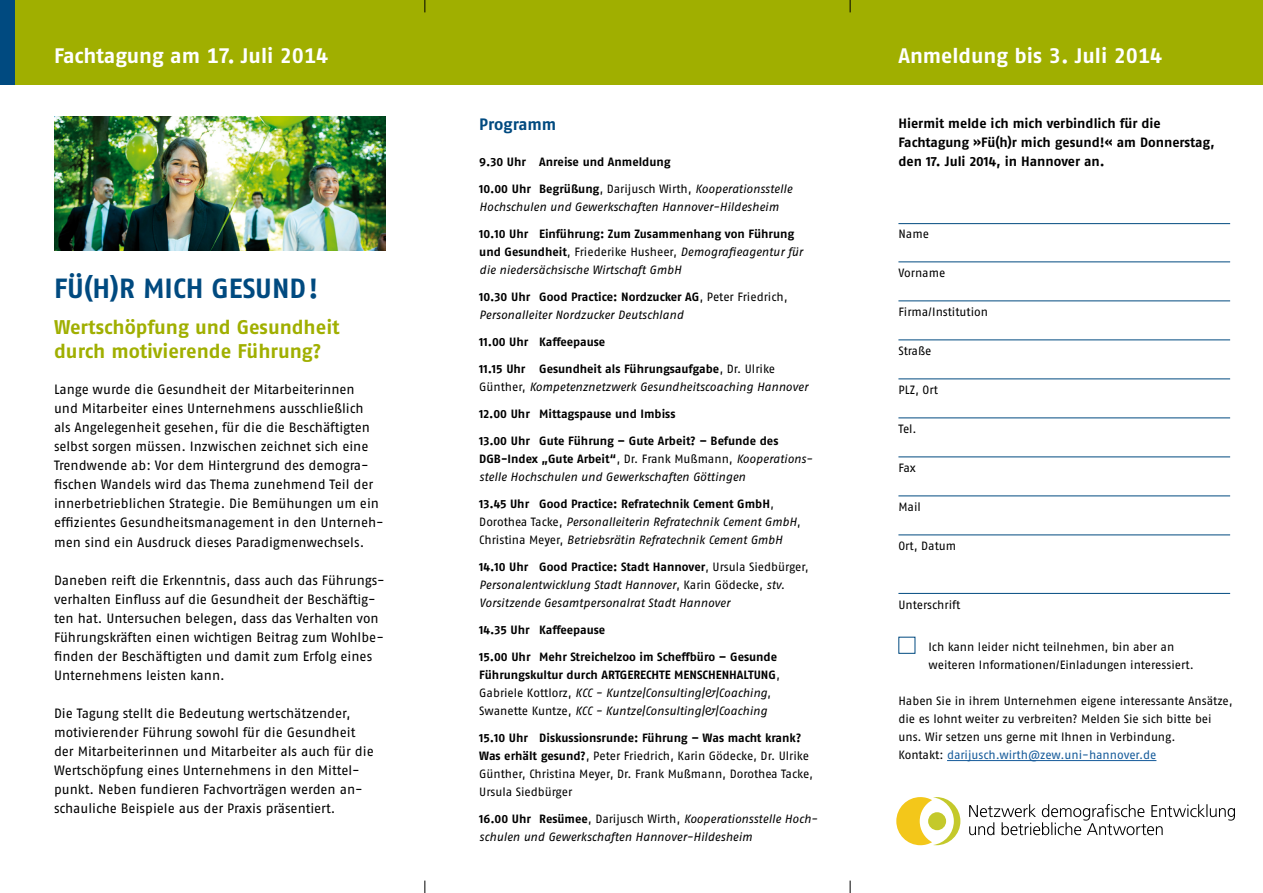
<style>
.page{position:relative;width:1263px;height:893px;background:#fff}
.page>*{position:absolute;margin:0;border:0;box-sizing:border-box;transform-origin:0 0}
.t1{font:27.75px "Fago No Bold Tf";color:#004a80}
.t2{font:21px "Fago No Bold Tf";color:#fff}
.t3{font:19.8px/24px "Fago No Bold Tf";letter-spacing:-.005em;color:#a0af00}
.t4{font:16.5px "Fago No Bold Lf";letter-spacing:-.01em;color:#004a80}
.t5{font:13.5px/19px "Fago No Regular LF";letter-spacing:-.005em;color:#000}
.t6{font:13.5px/19px "Fago No Bold Lf";color:#000}
.t7{font:italic 12px/18px "Fago No Regular Lf";letter-spacing:-.005em;color:#000}
.t8{font:12px/18px "Fago No Bold Lf";color:#000}
.t9{font:12px/18px "Fago No Regular LF";letter-spacing:-.005em;color:#000}
.s1{font-family:"Fago No Bold Lf";font-style:normal}
.s2{font-family:"Fago No Regular LF";font-style:normal}
.s3{font-family:"Fago No Regular LF"}
.s4{font-family:"Fago No Regular Lf";font-style:italic}
.s5{font-family:"Fago No Bold Lf"}
.s6{color:#165b9a}
</style>
<div class="page">
<div style="left:0;top:0;width:1263px;height:85px;background:#a0af00"></div>
<div style="left:0;top:0;width:15px;height:85px;background:#004a80"></div>
<hr style="left:947px;top:760px;width:209px;height:1px;background:#165b9a">
<hr style="left:898px;top:223px;width:332px;height:1px;background:#004a80">
<hr style="left:898px;top:261px;width:332px;height:1px;background:#004a80">
<hr style="left:898px;top:300px;width:332px;height:1px;background:#004a80">
<hr style="left:898px;top:339px;width:332px;height:1px;background:#004a80">
<hr style="left:898px;top:378px;width:332px;height:1px;background:#004a80">
<hr style="left:898px;top:417px;width:332px;height:1px;background:#004a80">
<hr style="left:898px;top:456px;width:332px;height:1px;background:#004a80">
<hr style="left:898px;top:495px;width:332px;height:1px;background:#004a80">
<hr style="left:898px;top:534px;width:332px;height:1px;background:#004a80">
<hr style="left:898px;top:593px;width:332px;height:1px;background:#004a80">
<svg style="left:896px;top:797px;width:64px;height:48px"></svg>
<svg style="left:969px;top:804px;width:266px;height:31px"></svg>
<svg style="left:850px;top:0;width:1px;height:12px"></svg>
<svg style="left:850px;top:881px;width:1px;height:12px"></svg>
<svg style="left:424px;top:0;width:1px;height:12px"></svg>
<svg style="left:424px;top:881px;width:1px;height:12px"></svg>
<img style="left:54px;top:117px;width:332px;height:134px">
<h2 class="t2" style="left:54px;top:44px;width:276px">Fachtagung am 17. Juli 2014</h2>
<h1 class="t1" style="left:54px;top:272px;width:266px">FÜ(H)R MICH GESUND!</h1>
<h3 class="t3" style="left:54px;top:315px;width:287px">Wertschöpfung und Gesundheit durch motivierende Führung?</h3>
<p class="t5" style="left:54px;top:380px;width:331px">Lange wurde die Gesundheit der Mitarbeiterinnen<br>und Mitarbeiter eines Unternehmens ausschließlich<br>als Angelegenheit gesehen, für die die Beschäftigten selbst sorgen müssen. Inzwischen zeichnet sich eine Trendwende ab: Vor dem Hintergrund des demogra&shy;fischen Wandels wird das Thema zunehmend Teil der innerbetrieblichen Strategie. Die Bemühungen um ein effizientes Gesundheitsmanagement in den Unterneh&shy;men sind ein Ausdruck dieses Paradigmenwechsels.</p>
<p class="t5" style="left:54px;top:570px;width:332px">Daneben reift die Erkenntnis, dass auch das Führungs&shy;verhalten Einfluss auf die Gesundheit der Beschäftig&shy;ten hat. Untersuchen belegen, dass das Verhalten von Führungskräften einen wichtigen Beitrag zum Wohlbe&shy;finden der Beschäftigten und damit zum Erfolg eines Unternehmens leisten kann.</p>
<p class="t5" style="left:54px;top:703px;width:321px">Die Tagung stellt die Bedeutung wertschätzender, motivierender Führung sowohl für die Gesundheit der Mitarbeiterinnen und Mitarbeiter als auch für die Wertschöpfung eines Unternehmens in den Mittel&shy;punkt. Neben fundieren Fachvorträgen werden an&shy;schauliche Beispiele aus der Praxis präsentiert.</p>
<p class="t4" style="left:479px;top:115px;width:79px">Programm</p>
<p class="t8" style="left:479px;top:153px;width:193px">9.30 Uhr Anreise und Anmeldung</p>
<p class="t7" style="left:479px;top:180px;width:315px"><span class="s1">10.00 Uhr Begrüßung</span><span class="s2">, Darijusch Wirth,</span> Kooperationsstelle<br>Hochschulen und Gewerkschaften Hannover-Hildesheim</p>
<p class="t8" style="left:479px;top:225px;width:316px">10.10 Uhr Einführung: Zum Zusammenhang von Führung</p>
<p class="t7" style="left:479px;top:243px;width:325px"><span class="s1">und Gesundheit</span><span class="s2">, Friederike Husheer,</span> Demografieagentur für die niedersächsische Wirtschaft GmbH</p>
<p class="t8" style="left:479px;top:288px;width:310px">10.30 Uhr Good Practice: Nordzucker AG<span class="s3">, Peter Friedrich,</span></p>
<p class="t7" style="left:479px;top:306px;width:206px">Personalleiter Nordzucker Deutschland</p>
<p class="t8" style="left:479px;top:333px;width:128px">11.00 Uhr Kaffeepause</p>
<p class="t8" style="left:479px;top:360px;width:297px">11.15 Uhr Gesundheit als Führungsaufgabe<span class="s3">, Dr. Ulrike</span></p>
<p class="t7" style="left:479px;top:378px;width:330px"><span class="s2">Günther,</span> Kompetenznetzwerk Gesundheitscoaching Hannover</p>
<p class="t8" style="left:479px;top:405px;width:198px">12.00 Uhr Mittagspause und Imbiss</p>
<p class="t8" style="left:479px;top:432px;width:335px">13.00 Uhr Gute Führung – Gute Arbeit? – Befunde des<br>DGB-Index „Gute Arbeit“<span class="s3">, Dr. Frank Mußmann,</span> <span class="s4">Kooperations-</span></p>
<p class="t7" style="left:479px;top:468px;width:268px">stelle Hochschulen und Gewerkschaften Göttingen</p>
<p class="t8" style="left:479px;top:495px;width:296px">13.45 Uhr Good Practice: Refratechnik Cement GmbH<span class="s3">,</span></p>
<p class="t7" style="left:479px;top:513px;width:323px"><span class="s2">Dorothea Tacke,</span> Personalleiterin Refratechnik Cement GmbH<span class="s2">,<br>Christina Meyer,</span> Betriebsrätin Refratechnik Cement GmbH</p>
<p class="t8" style="left:479px;top:558px;width:331px">14.10 Uhr Good Practice: Stadt Hannover<span class="s3">, Ursula Siedbürger,</span></p>
<p class="t7" style="left:479px;top:576px;width:307px">Personalentwicklung Stadt Hannover<span class="s2">, Karin Gödecke,</span> stv.<br>Vorsitzende Gesamtpersonalrat Stadt Hannover</p>
<p class="t8" style="left:479px;top:621px;width:128px">14.35 Uhr Kaffeepause</p>
<p class="t8" style="left:479px;top:648px;width:302px">15.00 Uhr Mehr Streichelzoo im Scheffbüro – Gesunde<br>Führungskultur durch ARTGERECHTE MENSCHENHALTUNG<span class="s3">,</span></p>
<p class="t7" style="left:479px;top:684px;width:293px"><span class="s2">Gabriele Kottlorz,</span> KCC - Kuntze|Consulting|&amp;|Coaching<span class="s2">,<br>Swanette Kuntze,</span> KCC - Kuntze|Consulting|&amp;|Coaching</p>
<p class="t8" style="left:479px;top:729px;width:323px">15.10 Uhr Diskussionsrunde: Führung – Was macht krank?</p>
<p class="t9" style="left:479px;top:747px;width:335px"><span class="s5">Was erhält gesund?</span>, Peter Friedrich, Karin Gödecke, Dr. Ulrike<br>Günther, Christina Meyer, Dr. Frank Mußmann, Dorothea Tacke,<br>Ursula Siedbürger</p>
<p class="t7" style="left:479px;top:810px;width:340px"><span class="s1">16.00 Uhr Resümee</span><span class="s2">, Darijusch Wirth,</span> Kooperationsstelle Hoch&shy;schulen und Gewerkschaften Hannover-Hildesheim</p>
<h2 class="t2" style="left:898px;top:44px;width:265px">Anmeldung bis 3. Juli 2014</h2>
<p class="t6" style="left:898px;top:113px;width:318px">Hiermit melde ich mich verbindlich für die<br>Fachtagung »Fü(h)r mich gesund!« am Donnerstag, den 17. Juli 2014, in Hannover an.</p>
<p class="t9" style="left:898px;top:225px;width:32px">Name</p>
<p class="t9" style="left:898px;top:264px;width:48px">Vorname</p>
<p class="t9" style="left:898px;top:303px;width:91px">Firma/Institution</p>
<p class="t9" style="left:898px;top:342px;width:34px">Straße</p>
<p class="t9" style="left:898px;top:381px;width:41px">PLZ, Ort</p>
<p class="t9" style="left:898px;top:420px;width:20px">Tel.</p>
<p class="t9" style="left:898px;top:459px;width:19px">Fax</p>
<p class="t9" style="left:898px;top:498px;width:24px">Mail</p>
<p class="t9" style="left:898px;top:537px;width:59px">Ort, Datum</p>
<p class="t9" style="left:898px;top:595px;width:63px">Unterschrift</p>
<p class="t9" style="left:928px;top:638px;width:267px">Ich kann leider nicht teilnehmen, bin aber an weiteren Informationen/Einladungen interessiert.</p>
<p class="t9" style="left:898px;top:692px;width:336px">Haben Sie in ihrem Unternehmen eigene interessante Ansätze, die es lohnt weiter zu verbreiten? Melden Sie sich bitte bei uns. Wir setzen uns gerne mit Ihnen in Verbindung.<br>Kontakt: <span class="s6">darijusch.wirth@zew.uni-hannover.de</span></p>
</div>
